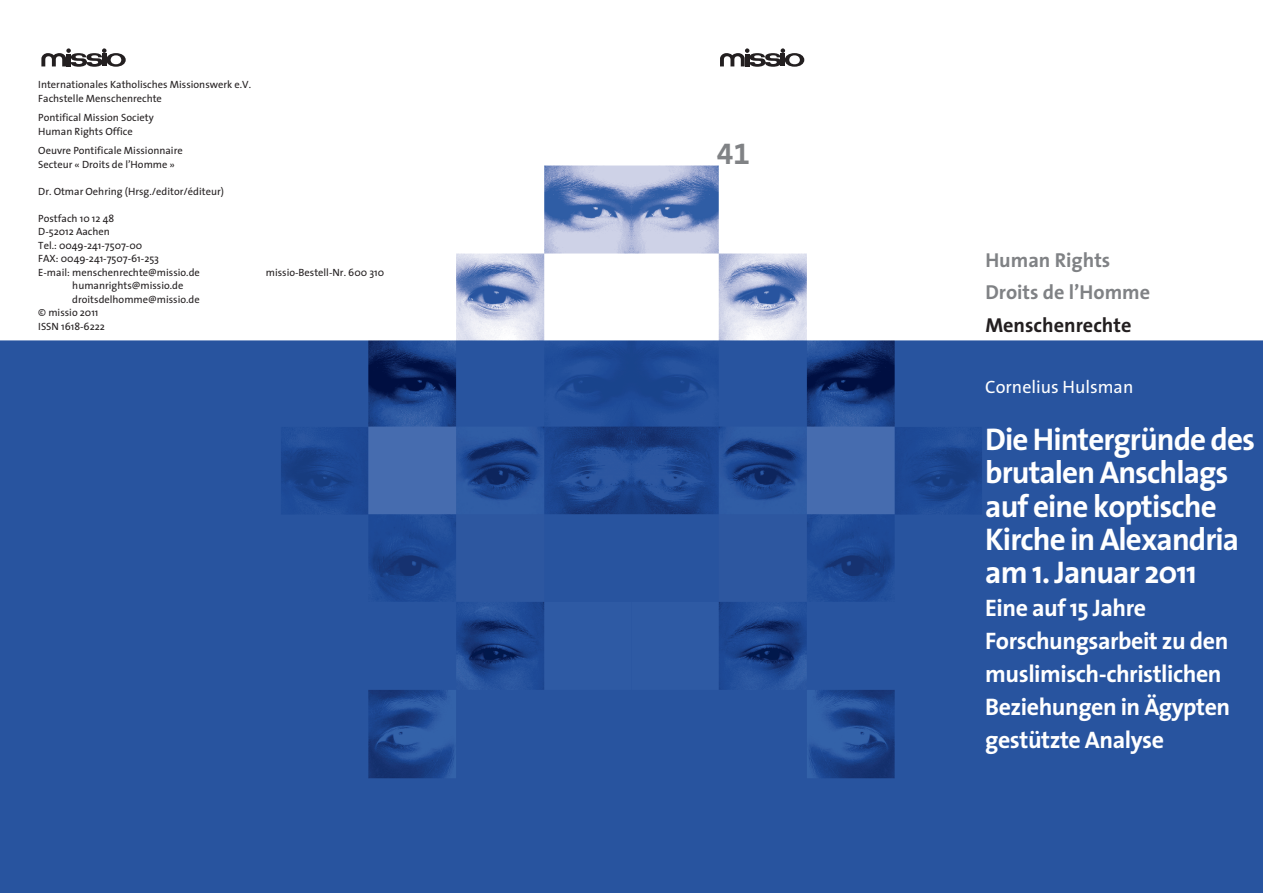
<style>
.page{position:relative;width:1263px;height:893px;background:#fff}
.page>*{position:absolute;margin:0;border:0;box-sizing:border-box;transform-origin:0 0}
.Fließtext{font:700 31.5px/33.3px "The Sans";letter-spacing:-.03em;color:#fff}
.t1{font:30px "The Sans Bold Expert";color:#808285}
.Fließtext-2{font:700 24px/33px "The Sans";letter-spacing:-.02em;color:#fff}
.t2{font:700 20.25px "The Sans";color:#808285}
.t3{font:700 20.25px "The Sans";color:#231f20}
.Fließtext-3{font:18px "The Sans";color:#fff}
.Fließtext-4{font:10.5px/13.5px "The Sans";color:#231f20}
</style>
<div class="page">
<img style="left:0;top:165px;width:1263px;height:728px">
<svg style="left:41px;top:48px;width:85px;height:19px"></svg>
<svg style="left:720px;top:48px;width:84px;height:19px"></svg>
<p class="Fließtext-4" style="left:38px;top:78px;width:214px">Internationales Katholisches Missionswerk e.V.</p>
<p class="Fließtext-4" style="left:38px;top:91px;width:125px">Fachstelle Menschenrechte</p>
<p class="Fließtext-4" style="left:38px;top:111px;width:117px">Pontifical Mission Society<br>Human Rights Office</p>
<p class="Fließtext-4" style="left:38px;top:144px;width:146px">Oeuvre Pontificale Missionnaire</p>
<p class="Fließtext-4" style="left:38px;top:157px;width:138px">Secteur « Droits de l’Homme »</p>
<p class="Fließtext-4" style="left:38px;top:184px;width:187px">Dr. Otmar Oehring (Hrsg./editor/éditeur)</p>
<p class="Fließtext-4" style="left:38px;top:211px;width:77px">Postfach 10 12 48</p>
<p class="Fließtext-4" style="left:38px;top:225px;width:73px">D-52012 Aachen</p>
<p class="Fließtext-4" style="left:38px;top:238px;width:106px">Tel.: 0049-241-7507-00</p>
<p class="Fließtext-4" style="left:38px;top:252px;width:122px">FAX: 0049-241-7507-61-253</p>
<p class="Fließtext-4" style="left:38px;top:265px;width:163px">E-mail: menschenrechte@missio.de</p>
<p class="Fließtext-4" style="left:72px;top:279px;width:113px">humanrights@missio.de</p>
<p class="Fließtext-4" style="left:72px;top:292px;width:129px">droitsdelhomme@missio.de</p>
<p class="Fließtext-4" style="left:38px;top:306px;width:62px">© missio 2011</p>
<p class="Fließtext-4" style="left:38px;top:319px;width:68px">ISSN 1618-6222</p>
<p class="Fließtext-4" style="left:266px;top:266px;width:120px">missio-Bestell-Nr. 600 310</p>
<p class="t1" style="left:717px;top:129px;width:34px">41</p>
<p class="t2" style="left:985px;top:243px;width:127px">Human Rights</p>
<p class="t2" style="left:985px;top:275px;width:166px">Droits de l’Homme</p>
<p class="t3" style="left:985px;top:308px;width:148px">Menschenrechte</p>
<p class="Fließtext-3" style="left:985px;top:372px;width:150px">Cornelius Hulsman</p>
<p class="Fließtext" style="left:985px;top:422px;width:271px">Die Hintergründe des brutalen Anschlags auf eine koptische<br>Kirche in Alexandria am 1. Januar 2011</p>
<p class="Fließtext-2" style="left:985px;top:591px;width:247px">Eine auf 15 Jahre<br>Forschungsarbeit zu den muslimisch-christlichen<br>Beziehungen in Ägypten gestützte Analyse</p>
</div>
